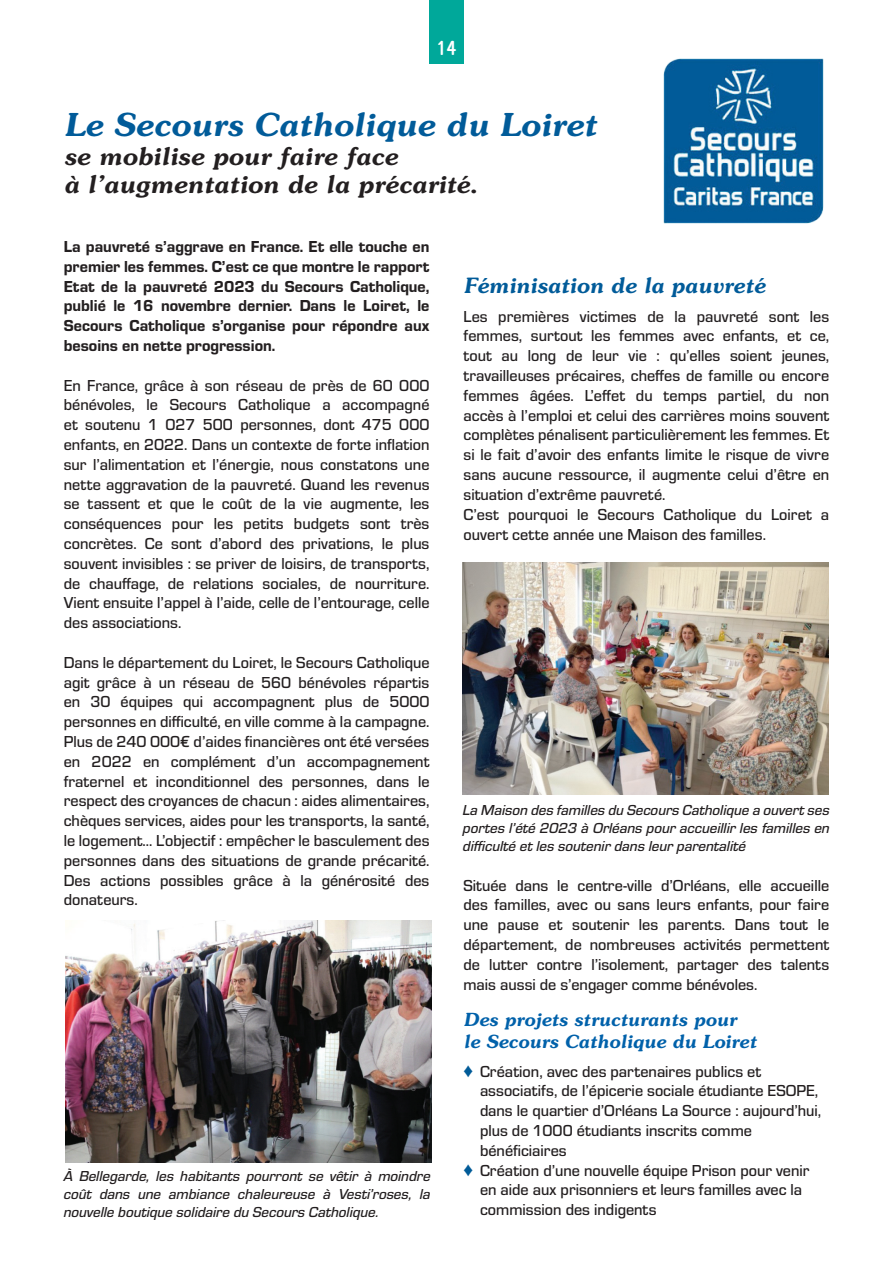
<style>
.page{position:relative;width:893px;height:1263px;background:#fff}
.page>*{position:absolute;margin:0;border:0;box-sizing:border-box;transform-origin:0 0}
.t1{font:italic 600 31.5px "Souvenir";color:#015b99}
.t2{font:italic 600 24px/28.8px "Souvenir";color:#231f20}
.t3{font:italic 600 21px "Souvenir";color:#015b99}
.t4{font:700 21px "Cholla Sans OT";color:#fff}
.t5{font:italic 600 18px/21.6px "Souvenir";color:#0161aa}
.t6{font:500 16.5px/19.8px "Eurostile";color:#231f20;text-align:justify}
.t7{font:16.5px/19.8px "Eurostile Hea";color:#231f20;text-align:justify}
.t8{font:15px/18px "Eurostile Med Ita";color:#231f20;text-align:justify}
.s1{color:#015b98}
</style>
<div class="page">
<div style="left:429px;top:0;width:34px;height:64px;background:#00a89a"></div>
<img style="left:463px;top:563px;width:365px;height:232px">
<img style="left:663px;top:58px;width:160px;height:165px">
<img style="left:65px;top:920px;width:366px;height:243px">
<p class="t4" style="left:436px;top:36px;width:21px">14</p>
<h1 class="t1" style="left:64px;top:105px;width:534px">Le Secours Catholique du Loiret</h1>
<h2 class="t2" style="left:64px;top:142px;width:416px">se mobilise pour faire face<br>à l’augmentation de la précarité.</h2>
<p class="t7" style="left:64px;top:236px;width:367px">La pauvreté s’aggrave en France. Et elle touche en premier les femmes. C’est ce que montre le rapport Etat de la pauvreté 2023 du Secours Catholique, publié le 16 novembre dernier. Dans le Loiret, le Secours Catholique s’organise pour répondre aux besoins en nette progression.</p>
<p class="t6" style="left:64px;top:374px;width:367px">En France, grâce à son réseau de près de 60 000 bénévoles, le Secours Catholique a accompagné et soutenu 1 027 500 personnes, dont 475 000 enfants, en 2022. Dans un contexte de forte inflation sur l’alimentation et l’énergie, nous constatons une nette aggravation de la pauvreté. Quand les revenus se tassent et que le coût de la vie augmente, les conséquences pour les petits budgets sont très concrètes. Ce sont d’abord des privations, le plus souvent invisibles : se priver de loisirs, de transports, de chauffage, de relations sociales, de nourriture.<br>Vient ensuite l’appel à l’aide, celle de l’entourage, celle des associations.</p>
<p class="t6" style="left:64px;top:652px;width:367px">Dans le département du Loiret, le Secours Catholique agit grâce à un réseau de 560 bénévoles répartis en 30 équipes qui accompagnent plus de 5000 personnes en difficulté, en ville comme à la campagne.<br>Plus de 240 000€ d’aides financières ont été versées en 2022 en complément d’un accompagnement fraternel et inconditionnel des personnes, dans le respect des croyances de chacun : aides alimentaires, chèques services, aides pour les transports, la santé, le logement… L’objectif : empêcher le basculement des personnes dans des situations de grande précarité.<br>Des actions possibles grâce à la générosité des donateurs.</p>
<p class="t8" style="left:64px;top:1166px;width:368px">À Bellegarde, les habitants pourront se vêtir à moindre coût dans une ambiance chaleureuse à Vesti’roses, la nouvelle boutique solidaire du Secours Catholique.</p>
<p class="t3" style="left:463px;top:272px;width:303px">Féminisation de la pauvreté</p>
<p class="t6" style="left:463px;top:305px;width:367px;text-align:left">Les premières victimes de la pauvreté sont les femmes, surtout les femmes avec enfants, et ce, tout au long de leur vie : qu’elles soient jeunes, travailleuses précaires, cheffes de famille ou encore femmes âgées. L’effet du temps partiel, du non accès à l’emploi et celui des carrières moins souvent complètes pénalisent particulièrement les femmes. Et si le fait d’avoir des enfants limite le risque de vivre sans aucune ressource, il augmente celui d’être en situation d’extrême pauvreté.<br>C’est pourquoi le Secours Catholique du Loiret a ouvert cette année une Maison des familles.</p>
<p class="t8" style="left:463px;top:800px;width:368px">La Maison des familles du Secours Catholique a ouvert ses portes l’été 2023 à Orléans pour accueillir les familles en difficulté et les soutenir dans leur parentalité</p>
<p class="t6" style="left:463px;top:874px;width:367px">Située dans le centre-ville d’Orléans, elle accueille des familles, avec ou sans leurs enfants, pour faire une pause et soutenir les parents. Dans tout le département, de nombreuses activités permettent de lutter contre l’isolement, partager des talents mais aussi de s’engager comme bénévoles.</p>
<p class="t5" style="left:463px;top:1009px;width:295px">Des projets structurants pour le Secours Catholique du Loiret</p>
<p class="t6" style="left:463px;top:1060px;width:299px"><span class="s1">♦</span> Création, avec des partenaires publics et</p>
<p class="t6" style="left:480px;top:1080px;width:340px">associatifs, de l’épicerie sociale étudiante ESOPE,</p>
<p class="t6" style="left:480px;top:1100px;width:343px">dans le quartier d’Orléans La Source : aujourd’hui,</p>
<p class="t6" style="left:480px;top:1120px;width:274px">plus de 1000 étudiants inscrits comme</p>
<p class="t6" style="left:480px;top:1139px;width:88px">bénéficiaires</p>
<p class="t6" style="left:463px;top:1159px;width:347px"><span class="s1">♦</span> Création d’une nouvelle équipe Prison pour venir</p>
<p class="t6" style="left:480px;top:1179px;width:324px">en aide aux prisonniers et leurs familles avec la</p>
<p class="t6" style="left:480px;top:1199px;width:178px">commission des indigents</p>
</div>
